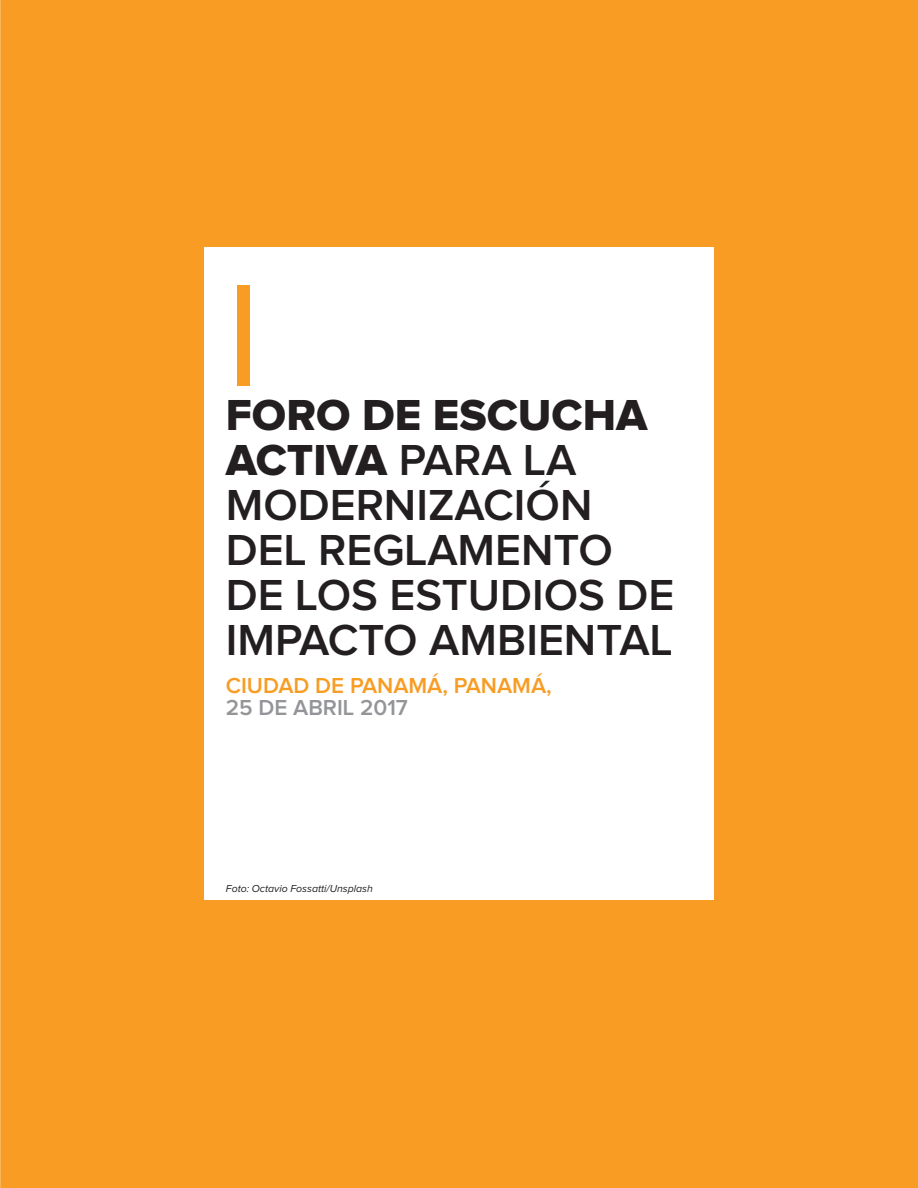
<style>
.page{position:relative;width:918px;height:1188px;background:#f89c24}
.page>*{position:absolute;margin:0;border:0;box-sizing:border-box;transform-origin:0 0}
.t1{font:150px "Proxima Nova";color:#f89c24}
.t2{font:600 45px/45px "Proxima Nova";color:#231f20}
.t3{font:600 22.5px/22.5px "Proxima Nova";color:#f89c24}
.t4{font:italic 10.5px "Proxima Nova";color:#231f20}
.s1{font-family:"Proxima Nova Extrabld";font-weight:400}
.s2{color:#939598}
</style>
<div class="page">
<img style="left:0;top:0;width:1px;height:1188px">
<div style="left:204px;top:248px;width:510px;height:652px;background:#fff"></div>
<p class="t1" style="left:226px;top:267px;width:37px">I</p>
<p class="t2" style="left:226px;top:395px;width:450px"><span class="s1">FORO DE ESCUCHA<br>ACTIVA</span> PARA LA<br>MODERNIZACIÓN<br>DEL REGLAMENTO<br>DE LOS ESTUDIOS DE<br>IMPACTO AMBIENTAL</p>
<p class="t3" style="left:226px;top:675px;width:327px">CIUDAD DE PANAMÁ, PANAMÁ,<br><span class="s2">25 DE ABRIL 2017</span></p>
<p class="t4" style="left:226px;top:884px;width:148px">Foto: Octavio Fossatti/Unsplash</p>
</div>
